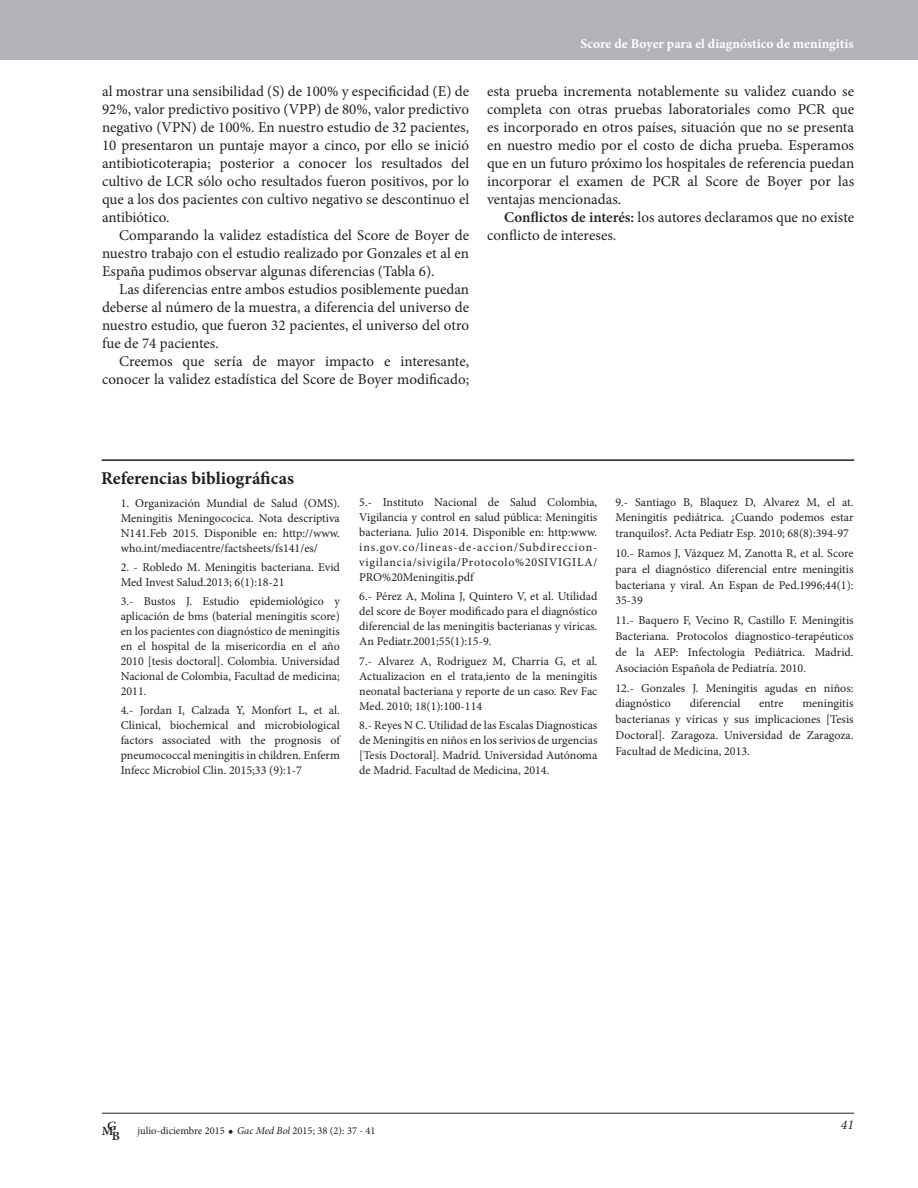
<style>
.page{position:relative;width:918px;height:1188px;background:#fff}
.page>*{position:absolute;margin:0;border:0;box-sizing:border-box;transform-origin:0 0}
.t1{font:700 18px "Minion Pro";color:#231f20}
.t2{font:15px/18px "Minion Pro";color:#231f20;text-align:justify}
.t3{font:700 13.5px "Minion Pro";color:#fff}
.t4{font:italic 13.5px "Minion Pro";color:#231f20}
.t5{font:600 12.6px "Minion Pro";color:#231f20;scale:1.05 1}
.t6{font:12px/15px "Minion Pro";color:#231f20;text-align:justify}
.t7{font:10.5px "Minion Pro";color:#231f20}
.s1{font-weight:600}
.s2{font-style:italic}
</style>
<div class="page">
<div style="left:0;top:0;width:918px;height:60px;background:#b2b3b7"></div>
<hr style="left:102px;top:1113px;width:752px;height:1px;background:#231f20">
<hr style="left:102px;top:459px;width:752px;height:2px;background:#231f20">
<svg style="left:229px;top:1130px;width:4px;height:4px"></svg>
<p class="t2" style="left:102px;top:82px;width:369px">al mostrar una sensibilidad (S) de 100% y especificidad (E) de 92%, valor predictivo positivo (VPP) de 80%, valor predictivo negativo (VPN) de 100%. En nuestro estudio de 32 pacientes, 10 presentaron un puntaje mayor a cinco, por ello se inició antibioticoterapia; posterior a conocer los resultados del cultivo de LCR sólo ocho resultados fueron positivos, por lo que a los dos pacientes con cultivo negativo se descontinuo el antibiótico.</p>
<p class="t2" style="left:102px;top:226px;width:369px;text-indent:17px">Comparando la validez estadística del Score de Boyer de nuestro trabajo con el estudio realizado por Gonzales et al en España pudimos observar algunas diferencias (Tabla 6).</p>
<p class="t2" style="left:102px;top:280px;width:369px;text-indent:17px">Las diferencias entre ambos estudios posiblemente puedan deberse al número de la muestra, a diferencia del universo de nuestro estudio, que fueron 32 pacientes, el universo del otro fue de 74 pacientes.</p>
<p class="t2" style="left:102px;top:352px;width:369px;text-align:right">Creemos que sería de mayor impacto e interesante, conocer la validez estadística del Score de Boyer modificado;</p>
<p class="t3" style="left:581px;top:34px;width:274px">Score de Boyer para el diagnóstico de meningitis</p>
<p class="t2" style="left:487px;top:82px;width:369px">esta prueba incrementa notablemente su validez cuando se completa con otras pruebas laboratoriales como PCR que es incorporado en otros países, situación que no se presenta en nuestro medio por el costo de dicha prueba. Esperamos que en un futuro próximo los hospitales de referencia puedan incorporar el examen de PCR al Score de Boyer por las ventajas mencionadas.</p>
<p class="t2" style="left:487px;top:208px;width:369px;text-indent:17px"><span class="s1">Conflictos de interés:</span> los autores declaramos que no existe conflicto de intereses.</p>
<p class="t1" style="left:101px;top:466px;width:194px">Referencias bibliográficas</p>
<p class="t6" style="left:121px;top:495px;width:221px">1. Organización Mundial de Salud (OMS).<br>Meningitis Meningococica. Nota descriptiva N141.Feb 2015. Disponible en: http://www. who.int/mediacentre/factsheets/fs141/es/</p>
<p class="t6" style="left:121px;top:560px;width:221px">2. - Robledo M. Meningitis bacteriana. Evid<br>Med Invest Salud.2013; 6(1):18-21</p>
<p class="t6" style="left:121px;top:594px;width:221px">3.- Bustos J. Estudio epidemiológico y aplicación de bms (baterial meningitis score) en los pacientes con diagnóstico de meningitis en el hospital de la misericordia en el año 2010 [tesis doctoral]. Colombia. Universidad Nacional de Colombia, Facultad de medicina; 2011.</p>
<p class="t6" style="left:121px;top:703px;width:221px">4.- Jordan I, Calzada Y, Monfort L, et al.<br>Clinical, biochemical and microbiological factors associated with the prognosis of pneumococcal meningitis in children. Enferm Infecc Microbiol Clin. 2015;33 (9):1-7</p>
<p class="t6" style="left:359px;top:494px;width:240px">5.- Instituto Nacional de Salud Colombia, Vigilancia y control en salud pública: Meningitis bacteriana. Julio 2014. Disponible en: http:www. ins.gov.co/lineas-de-accion/Subdireccion&shy;vigilancia/sivigila/Protocolo%20SIVIGILA/ PRO%20Meningitis.pdf</p>
<p class="t6" style="left:359px;top:589px;width:240px">6.- Pérez A, Molina J, Quintero V, et al. Utilidad del score de Boyer modificado para el diagnóstico diferencial de las meningitis bacterianas y víricas.<br>An Pediatr.2001;55(1):15-9.</p>
<p class="t6" style="left:359px;top:653px;width:240px">7.- Alvarez A, Rodriguez M, Charria G, et al.<br>Actualizacion en el trata,iento de la meningitis neonatal bacteriana y reporte de un caso. Rev Fac Med. 2010; 18(1):100-114</p>
<p class="t6" style="left:359px;top:718px;width:240px">8.- Reyes N C. Utilidad de las Escalas Diagnosticas de Meningitis en niños en los serivios de urgencias [Tesis Doctoral]. Madrid. Universidad Autónoma de Madrid. Facultad de Medicina, 2014.</p>
<p class="t6" style="left:615px;top:494px;width:240px;line-height:15.8px">9.- Santiago B, Blaquez D, Alvarez M, el at.<br>Meningitis pediátrica. ¿Cuando podemos estar tranquilos?. Acta Pediatr Esp. 2010; 68(8):394-97</p>
<p class="t6" style="left:615px;top:545px;width:240px;line-height:15.8px">10.- Ramos J, Vázquez M, Zanotta R, et al. Score para el diagnóstico diferencial entre meningitis bacteriana y viral. An Espan de Ped.1996;44(1):<br>35-39</p>
<p class="t6" style="left:615px;top:613px;width:240px;line-height:15.8px">11.- Baquero F, Vecino R, Castillo F. Meningitis Bacteriana. Protocolos diagnostico-terapéuticos de la AEP: Infectologia Pediátrica. Madrid.<br>Asociación Española de Pediatría. 2010.</p>
<p class="t6" style="left:615px;top:680px;width:240px;line-height:15.8px">12.- Gonzales J. Meningitis agudas en niños: diagnóstico</p>
<p class="t6" style="left:690px;top:696px;width:52px">diferencial</p>
<p class="t6" style="left:759px;top:696px;width:26px">entre</p>
<p class="t6" style="left:615px;top:696px;width:240px;line-height:15.8px;text-indent:187px">meningitis bacterianas y víricas y sus implicaciones [Tesis Doctoral]. Zaragoza. Universidad de Zaragoza.<br>Facultad de Medicina, 2013.</p>
<p class="t5" style="left:107px;top:1118px;width:11px">G</p>
<p class="t4" style="left:841px;top:1116px;width:14px">41</p>
<p class="t5" style="left:102px;top:1125px;width:19px">MB</p>
<p class="t7" style="left:138px;top:1123px;width:89px">julio-diciembre 2015</p>
<p class="t7" style="left:237px;top:1124px;width:140px"><span class="s2">Gac Med Bol</span> 2015; 38 (2): 37 - 41</p>
</div>
